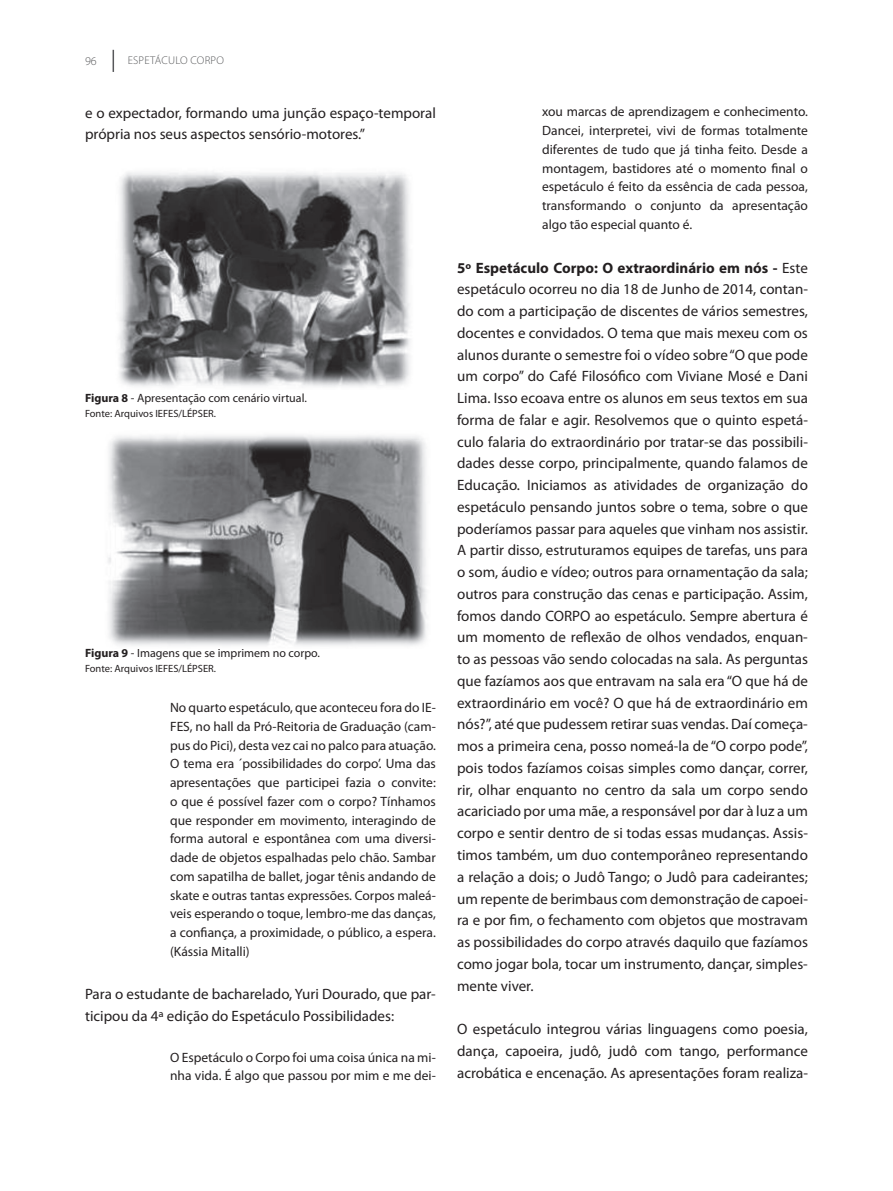
<style>
.page{position:relative;width:893px;height:1191px;background:#fff}
.page>*{position:absolute;margin:0;border:0;box-sizing:border-box;transform-origin:0 0}
.t1{font:15px/21.8px "Myriad Pro";color:#231f20}
.t2{font:13.5px/18.8px "Myriad Pro";color:#231f20;text-align:justify}
.t3{font:12px "Myriad Pro";color:#231f20}
.t4{font:300 12px "Myriad Pro";color:#57585a}
.t5{font:300 11.25px "Myriad Pro";letter-spacing:.02em;color:#57585a}
.t6{font:10.5px "Myriad Pro";color:#231f20}
.s1{font-weight:700}
</style>
<div class="page">
<svg style="left:113px;top:50px;width:1px;height:22px"></svg>
<img style="left:119px;top:172px;width:292px;height:215px">
<img style="left:108px;top:435px;width:319px;height:211px">
<p class="t4" style="left:85px;top:54px;width:13px">96</p>
<p class="t5" style="left:128px;top:54px;width:98px">ESPETÁCULO CORPO</p>
<p class="t1" style="left:85px;top:101px;width:352px">e o expectador, formando uma junção espaço-temporal própria nos seus aspectos sensório-motores.”</p>
<p class="t3" style="left:85px;top:390px;width:223px"><span class="s1">Figura 8</span> - Apresentação com cenário virtual.</p>
<p class="t6" style="left:85px;top:407px;width:132px">Fonte: Arquivos IEFES/LÉPSER.</p>
<p class="t3" style="left:85px;top:645px;width:236px"><span class="s1">Figura 9</span> - Imagens que se imprimem no corpo.</p>
<p class="t6" style="left:85px;top:661px;width:132px">Fonte: Arquivos IEFES/LÉPSER.</p>
<p class="t2" style="left:170px;top:698px;width:267px">No quarto espetáculo, que aconteceu fora do IE-FES, no hall da Pró-Reitoria de Graduação (cam&shy;pus do Pici), desta vez cai no palco para atuação.<br>O tema era ´possibilidades do corpo’. Uma das apresentações que participei fazia o convite: o que é possível fazer com o corpo? Tínhamos que responder em movimento, interagindo de forma autoral e espontânea com uma diversi&shy;dade de objetos espalhadas pelo chão. Sambar com sapatilha de ballet, jogar tênis andando de skate e outras tantas expressões. Corpos maleá&shy;veis esperando o toque, lembro-me das danças, a confiança, a proximidade, o público, a espera. (Kássia Mitalli)</p>
<p class="t1" style="left:85px;top:983px;width:352px">Para o estudante de bacharelado, Yuri Dourado, que par&shy;ticipou da 4ª edição do Espetáculo Possibilidades:</p>
<p class="t2" style="left:170px;top:1047px;width:267px">O Espetáculo o Corpo foi uma coisa única na mi&shy;nha vida. É algo que passou por mim e me dei-</p>
<p class="t2" style="left:542px;top:102px;width:267px">xou marcas de aprendizagem e conhecimento.<br>Dancei, interpretei, vivi de formas totalmente diferentes de tudo que já tinha feito. Desde a montagem, bastidores até o momento final o espetáculo é feito da essência de cada pessoa, transformando o conjunto da apresentação algo tão especial quanto é.</p>
<p class="t1" style="left:457px;top:256px;width:352px;text-align:justify"><span class="s1">5º Espetáculo Corpo: O extraordinário em nós -</span> Este espetáculo ocorreu no dia 18 de Junho de 2014, contan&shy;do com a participação de discentes de vários semestres, docentes e convidados. O tema que mais mexeu com os alunos durante o semestre foi o vídeo sobre “O que pode um corpo” do Café Filosófico com Viviane Mosé e Dani Lima. Isso ecoava entre os alunos em seus textos em sua forma de falar e agir. Resolvemos que o quinto espetá&shy;culo falaria do extraordinário por tratar-se das possibili&shy;dades desse corpo, principalmente, quando falamos de Educação. Iniciamos as atividades de organização do espetáculo pensando juntos sobre o tema, sobre o que poderíamos passar para aqueles que vinham nos assistir.<br>A partir disso, estruturamos equipes de tarefas, uns para o som, áudio e vídeo; outros para ornamentação da sala; outros para construção das cenas e participação. Assim, fomos dando CORPO ao espetáculo. Sempre abertura é um momento de reflexão de olhos vendados, enquan&shy;to as pessoas vão sendo colocadas na sala. As perguntas que fazíamos aos que entravam na sala era “O que há de extraordinário em você? O que há de extraordinário em nós?”, até que pudessem retirar suas vendas. Daí começa&shy;mos a primeira cena, posso nomeá-la de “O corpo pode”, pois todos fazíamos coisas simples como dançar, correr, rir, olhar enquanto no centro da sala um corpo sendo acariciado por uma mãe, a responsável por dar à luz a um corpo e sentir dentro de si todas essas mudanças. Assis&shy;timos também, um duo contemporâneo representando a relação a dois; o Judô Tango; o Judô para cadeirantes; um repente de berimbaus com demonstração de capoei&shy;ra e por fim, o fechamento com objetos que mostravam as possibilidades do corpo através daquilo que fazíamos como jogar bola, tocar um instrumento, dançar, simples&shy;mente viver.</p>
<p class="t1" style="left:457px;top:1018px;width:352px;text-align:justify">O espetáculo integrou várias linguagens como poesia, dança, capoeira, judô, judô com tango, performance acrobática e encenação. As apresentações foram realiza-</p>
</div>
